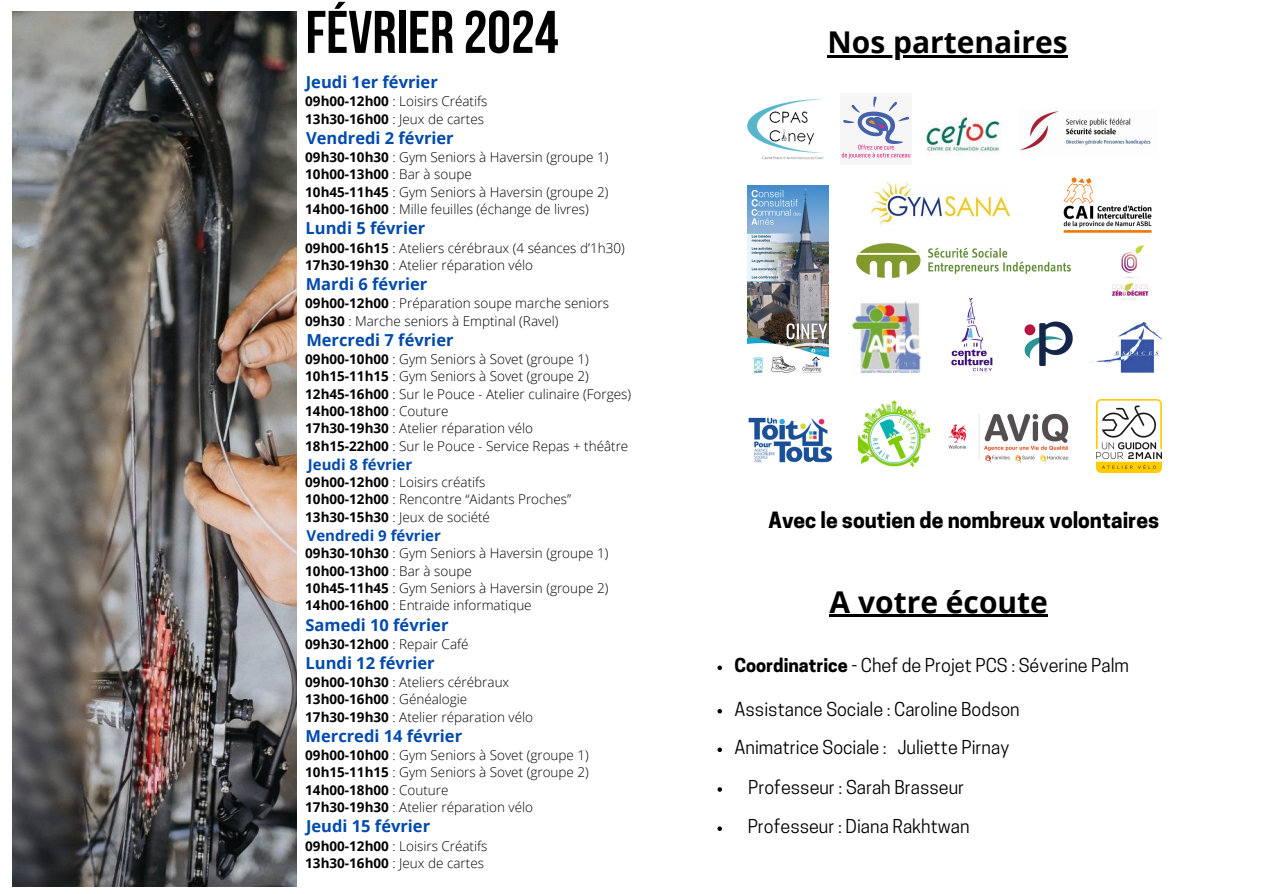
<style>
.page{position:relative;width:1263px;height:894px;background:#fff}
.page>*{position:absolute;margin:0;border:0;box-sizing:border-box;transform-origin:0 0}
.t1{font:60px "Bebas Neue Cyrillic";color:#000}
.t2{font:700 30px "Open Sans";color:#000}
.t3{font:700 21px "Cooper Hewitt";color:#000}
.t4{font:18px "Cooper Hewitt";color:#000}
.t5{font:700 16.5px "Open Sans";color:#004aad}
.t6{font:700 15px "Open Sans";color:#004aad}
.t7{font:300 13.5px "Open Sans";color:#000}
.t8{font:700 13.5px "Open Sans";color:#000}
.s1{font-weight:700}
.s2{font-weight:300}
</style>
<div class="page">
<img style="left:13px;top:12px;width:283px;height:874px">
<img style="left:1063px;top:177px;width:89px;height:56px">
<img style="left:923px;top:116px;width:78px;height:39px">
<img style="left:747px;top:99px;width:76px;height:61px">
<img style="left:951px;top:298px;width:42px;height:74px">
<img style="left:1111px;top:245px;width:38px;height:55px">
<img style="left:841px;top:96px;width:70px;height:63px">
<img style="left:871px;top:181px;width:138px;height:44px">
<img style="left:1099px;top:322px;width:64px;height:51px">
<img style="left:859px;top:400px;width:71px;height:68px">
<img style="left:852px;top:300px;width:69px;height:72px">
<img style="left:948px;top:413px;width:121px;height:51px">
<img style="left:1020px;top:109px;width:131px;height:42px">
<img style="left:1096px;top:399px;width:66px;height:74px">
<img style="left:748px;top:417px;width:85px;height:46px">
<img style="left:1024px;top:321px;width:75px;height:46px">
<img style="left:856px;top:243px;width:215px;height:35px">
<img style="left:748px;top:186px;width:81px;height:187px">
<hr style="left:827px;top:55px;width:241px;height:3px;background:#000">
<hr style="left:830px;top:614px;width:218px;height:3px;background:#000">
<svg style="left:717px;top:665px;width:5px;height:4px"></svg>
<svg style="left:717px;top:709px;width:5px;height:4px"></svg>
<svg style="left:717px;top:747px;width:5px;height:4px"></svg>
<svg style="left:717px;top:787px;width:5px;height:4px"></svg>
<svg style="left:717px;top:826px;width:5px;height:4px"></svg>
<p class="t1" style="left:306px;top:8px;width:254px">FÉVRIER 2024</p>
<p class="t5" style="left:306px;top:71px;width:133px">Jeudi 1er février</p>
<h6 class="t7" style="left:305px;top:92px;width:184px"><span class="s1">09h00-12h00</span> : Loisirs Créatifs</h6>
<p class="t7" style="left:305px;top:109px;width:180px"><span class="s1">13h30-16h00</span> : Jeux de cartes</p>
<p class="t5" style="left:306px;top:126px;width:149px">Vendredi 2 février</p>
<p class="t7" style="left:305px;top:148px;width:305px"><span class="s1">09h30-10h30</span> : Gym Seniors à Haversin (groupe 1)</p>
<p class="t8" style="left:305px;top:165px;width:168px">10h00-13h00 <span class="s2">: Bar à soupe</span></p>
<p class="t7" style="left:305px;top:182px;width:305px"><span class="s1">10h45-11h45</span> : Gym Seniors à Haversin (groupe 2)</p>
<p class="t7" style="left:305px;top:199px;width:285px"><span class="s1">14h00-16h00</span> : Mille feuilles (échange de livres)</p>
<h4 class="t5" style="left:306px;top:217px;width:121px">Lundi 5 février</h4>
<p class="t7" style="left:305px;top:255px;width:229px"><span class="s1">17h30-19h30</span> : Atelier réparation vélo</p>
<p class="t7" style="left:305px;top:238px;width:321px"><span class="s1">09h00-16h15</span> : Ateliers cérébraux (4 séances d’1h30)</p>
<h4 class="t5" style="left:306px;top:272px;width:123px">Mardi 6 février</h4>
<p class="t7" style="left:305px;top:294px;width:305px"><span class="s1">09h00-12h00</span> : Préparation soupe marche seniors</p>
<p class="t7" style="left:305px;top:311px;width:255px"><span class="s1">09h30</span> : Marche seniors à Emptinal (Ravel)</p>
<h4 class="t5" style="left:306px;top:328px;width:149px">Mercredi 7 février</h4>
<p class="t7" style="left:305px;top:349px;width:285px"><span class="s1">09h00-10h00</span> : Gym Seniors à Sovet (groupe 1)</p>
<p class="t7" style="left:305px;top:367px;width:285px"><span class="s1">10h15-11h15</span> : Gym Seniors à Sovet (groupe 2)</p>
<p class="t8" style="left:305px;top:401px;width:145px">14h00-18h00 <span class="s2">: Couture</span></p>
<h4 class="t7" style="left:305px;top:436px;width:325px"><span class="s1">18h15-22h00</span> : Sur le Pouce - Service Repas + théâtre</h4>
<p class="t6" style="left:308px;top:454px;width:106px">Jeudi 8 février</p>
<p class="t7" style="left:305px;top:472px;width:182px"><span class="s1">09h00-12h00</span> : Loisirs créatifs</p>
<h2 class="t7" style="left:305px;top:507px;width:186px"><span class="s1">13h30-15h30</span> : Jeux de société</h2>
<p class="t6" style="left:307px;top:525px;width:136px">Vendredi 9 février</p>
<p class="t7" style="left:305px;top:543px;width:305px"><span class="s1">09h30-10h30</span> : Gym Seniors à Haversin (groupe 1)</p>
<p class="t8" style="left:305px;top:561px;width:168px">10h00-13h00 <span class="s2">: Bar à soupe</span></p>
<p class="t7" style="left:305px;top:384px;width:327px"><span class="s1">12h45-16h00</span> : Sur le Pouce - Atelier culinaire (Forges)</p>
<p class="t7" style="left:305px;top:418px;width:229px"><span class="s1">17h30-19h30</span> : Atelier réparation vélo</p>
<p class="t7" style="left:305px;top:490px;width:267px"><span class="s1">10h00-12h00</span> : Rencontre “Aidants Proches”</p>
<p class="t7" style="left:305px;top:578px;width:305px"><span class="s1">10h45-11h45</span> : Gym Seniors à Haversin (groupe 2)</p>
<p class="t7" style="left:305px;top:595px;width:228px"><span class="s1">14h00-16h00</span> : Entraide informatique</p>
<p class="t5" style="left:305px;top:612px;width:145px">Samedi 10 février</p>
<p class="t8" style="left:305px;top:634px;width:165px">09h30-12h00 <span class="s2">: Repair Café</span></p>
<p class="t5" style="left:306px;top:651px;width:131px">Lundi 12 février</p>
<p class="t7" style="left:305px;top:672px;width:206px"><span class="s1">09h00-10h30</span> : Ateliers cérébraux</p>
<p class="t8" style="left:305px;top:689px;width:164px">13h00-16h00 <span class="s2">: Généalogie</span></p>
<p class="t7" style="left:305px;top:707px;width:229px"><span class="s1">17h30-19h30</span> : Atelier réparation vélo</p>
<p class="t5" style="left:306px;top:724px;width:158px">Mercredi 14 février</p>
<p class="t7" style="left:305px;top:745px;width:285px"><span class="s1">09h00-10h00</span> : Gym Seniors à Sovet (groupe 1)</p>
<h3 class="t7" style="left:305px;top:762px;width:285px"><span class="s1">10h15-11h15</span> : Gym Seniors à Sovet (groupe 2)</h3>
<h2 class="t8" style="left:305px;top:780px;width:145px">14h00-18h00 <span class="s2">: Couture</span></h2>
<h5 class="t7" style="left:305px;top:797px;width:229px"><span class="s1">17h30-19h30</span> : Atelier réparation vélo</h5>
<h5 class="t5" style="left:306px;top:814px;width:126px">Jeudi 15 février</h5>
<h5 class="t7" style="left:305px;top:835px;width:184px"><span class="s1">09h00-12h00</span> : Loisirs Créatifs</h5>
<h5 class="t7" style="left:305px;top:853px;width:180px"><span class="s1">13h30-16h00</span> : Jeux de cartes</h5>
<p class="t2" style="left:827px;top:21px;width:242px">Nos partenaires</p>
<p class="t3" style="left:769px;top:512px;width:392px">Avec le soutien de nombreux volontaires</p>
<p class="t2" style="left:830px;top:580px;width:220px">A votre écoute</p>
<p class="t4" style="left:735px;top:658px;width:396px"><span class="s1">Coordinatrice</span> - Chef de Projet PCS : Séverine Palm</p>
<p class="t4" style="left:735px;top:702px;width:287px">Assistance Sociale : Caroline Bodson</p>
<h6 class="t4" style="left:735px;top:740px;width:276px">Animatrice Sociale : Juliette Pirnay</h6>
<p class="t4" style="left:748px;top:780px;width:218px">Professeur : Sarah Brasseur</p>
<p class="t4" style="left:748px;top:819px;width:223px">Professeur : Diana Rakhtwan</p>
</div>
